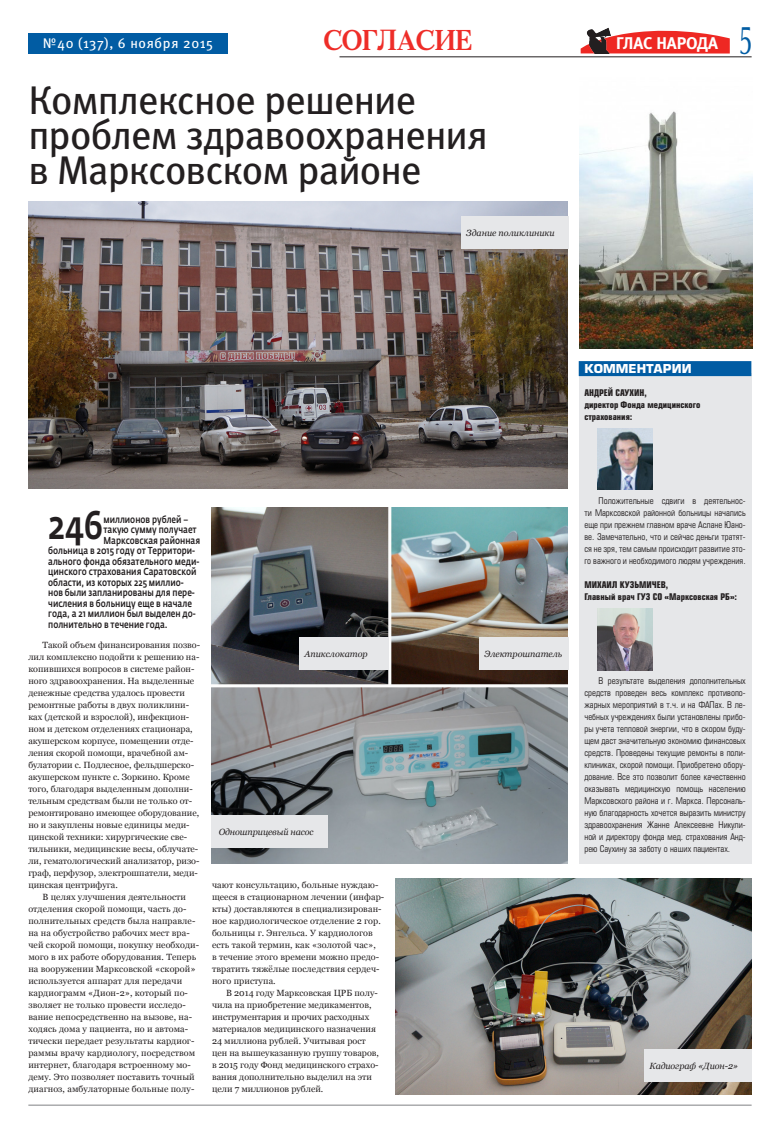
<style>
.page{position:relative;width:780px;height:1134px;background:#fff}
.page>*{position:absolute;margin:0;border:0;box-sizing:border-box;transform-origin:0 0}
.ЗАГ{font:40px/35px "Meta Book C";letter-spacing:-.02em;color:#231f20}
.Вводка{font:500 39.7px "Fedra Sans Pro";color:#231f20;scale:.8 1}
.ЗАГ-2{font:36px "GHEA Mariam";color:#015ca3;scale:.64 1}
.Текст_1{font:700 28px "GHEA Mariam";letter-spacing:-.005em;color:#ee2d28}
.Текст_1-2{font:16.9px "Meta Bold C";letter-spacing:-.01em;color:#fff}
.t1{font:14px "Meta Book C";letter-spacing:.05em;color:#fff}
.Рубрика_цвет{font:700 12px "Europe C";color:#fff}
.Вводка-2{font:500 10px "Fedra Sans Pro";color:#231f20;scale:.8 1}
.Текст_1-3{font:9px/12px "Georgia";color:#231f20}
.Текст_2{font:9px/12px "Europe Condensed C";color:#231f20;text-align:justify}
.Текст_2-2{font:700 9px/12px "Europe Condensed C";color:#231f20}
.Текст_1-4{font:italic 9px "Georgia";color:#231f20}
</style>
<div class="page">
<hr style="left:339px;top:57px;width:412px;height:1px;background:#231f20">
<hr style="left:28px;top:1105px;width:723px;height:1px;background:#808285">
<svg style="left:580px;top:30px;width:149px;height:24px"></svg>
<img style="left:586px;top:27px;width:24px;height:27px">
<div style="left:28px;top:33px;width:199px;height:21px;background:#015ca3"></div>
<div style="left:578px;top:373px;width:173px;height:491px;background:#e6e7e9"></div>
<img style="left:597px;top:428px;width:56px;height:62px">
<img style="left:597px;top:609px;width:56px;height:61px">
<div style="left:578px;top:361px;width:173px;height:15px;background:#015ca3"></div>
<img style="left:580px;top:111px;width:172px;height:237px">
<img style="left:28px;top:201px;width:539px;height:287px">
<img style="left:395px;top:879px;width:356px;height:215px">
<img style="left:212px;top:508px;width:355px;height:356px">
<div style="left:643px;top:1049px;width:108px;height:32px;background:#e6e7e9"></div>
<div style="left:211px;top:815px;width:117px;height:32px;background:#e6e7e9"></div>
<div style="left:299px;top:637px;width:89px;height:32px;background:#e6e7e9"></div>
<div style="left:460px;top:216px;width:108px;height:32px;background:#e6e7e9"></div>
<div style="left:478px;top:637px;width:90px;height:32px;background:#e6e7e9"></div>
<h3 class="t1" style="left:43px;top:35px;width:172px">№40 (137), 6 ноября 2015</h3>
<p class="Текст_1" style="left:323px;top:20px;width:150px">СОГЛАСИЕ</p>
<p class="Текст_1-2" style="left:616px;top:33px;width:103px">ГЛАС НАРОДА</p>
<p class="ЗАГ-2" style="left:739px;top:13px;width:20px">5</p>
<p class="ЗАГ" style="left:28px;top:83px;width:461px">Комплексное решение проблем здравоохранения в Марксовском районе</p>
<p class="Вводка" style="left:48px;top:500px;width:70px">246</p>
<p class="Вводка-2" style="left:103px;top:513px;width:108px">миллионов рублей –</p>
<p class="Вводка-2" style="left:103px;top:523px;width:118px">такую сумму получает</p>
<p class="Вводка-2" style="left:103px;top:534px;width:122px">Марксовская районная</p>
<p class="Вводка-2" style="left:48px;top:544px;width:185px">больница в 2015 году от Территори-</p>
<p class="Вводка-2" style="left:48px;top:555px;width:190px">ального фонда обязательного меди-</p>
<p class="Вводка-2" style="left:48px;top:565px;width:187px">цинского страхования Саратовской</p>
<p class="Вводка-2" style="left:48px;top:576px;width:171px">области, из которых 225 миллио-</p>
<p class="Вводка-2" style="left:48px;top:586px;width:185px">нов были запланированы для пере-</p>
<p class="Вводка-2" style="left:48px;top:597px;width:181px">числения в больницу еще в начале</p>
<p class="Вводка-2" style="left:48px;top:607px;width:186px">года, а 21 миллион был выделен до-</p>
<p class="Вводка-2" style="left:48px;top:618px;width:151px">полнительно в течение года.</p>
<p class="Текст_1-3" style="left:28px;top:639px;width:173px;text-indent:14px">Такой объем финансирования позво&shy;лил комплексно подойти к решению на&shy;копившихся вопросов в системе район&shy;ного здравоохранения. На выделенные денежные средства удалось провести ремонтные работы в двух поликлини&shy;ках (детской и взрослой), инфекцион&shy;ном и детском отделениях стационара, акушерском корпусе, помещении отде&shy;ления скорой помощи, врачебной ам&shy;булатории с. Подлесное, фельдшерско&shy;акушерском пункте с. Зоркино. Кроме того, благодаря выделенным дополни&shy;тельным средствам были не только от&shy;ремонтировано имеющее оборудование, но и закуплены новые единицы меди&shy;цинской техники: хирургические све&shy;тильники, медицинские весы, облучате&shy;ли, гематологический анализатор, ризо&shy;граф, перфузор, электрошпатели, меди&shy;цинская центрифуга.</p>
<p class="Текст_1-3" style="left:28px;top:891px;width:172px;text-indent:14px">В целях улучшения деятельности отделения скорой помощи, часть до&shy;полнительных средств была направле&shy;на на обустройство рабочих мест вра&shy;чей скорой помощи, покупку необходи&shy;мого в их работе оборудования. Теперь на вооружении Марксовской «скорой» используется аппарат для передачи кардиограмм «Дион-2», который по&shy;зволяет не только провести исследо&shy;вание непосредственно на вызове, на&shy;ходясь дома у пациента, но и автома&shy;тически передает результаты кардиог&shy;раммы врачу кардиологу, посредством интернет, благодаря встроенному мо&shy;дему. Это позволяет поставить точный диагноз, амбулаторные больные полу-</p>
<p class="Текст_1-4" style="left:304px;top:648px;width:65px">Апикслокатор</p>
<p class="Текст_1-4" style="left:219px;top:826px;width:96px">Одношприцевый насос</p>
<p class="Текст_1-3" style="left:212px;top:879px;width:174px">чают консультацию, больные нуждаю&shy;щееся в стационарном лечении (инфар&shy;кты) доставляются в специализирован&shy;ное кардиологическое отделение 2 гор. больницы г. Энгельса. У кардиологов есть такой термин, как «золотой час»,<br>в течение этого времени можно предо&shy;твратить тяжёлые последствия сердеч&shy;ного приступа.</p>
<p class="Текст_1-3" style="left:212px;top:987px;width:168px;text-indent:14px">В 2014 году Марксовская ЦРБ полу&shy;чила на приобретение медикаментов, инструментария и прочих расходных материалов медицинского назначения 24 миллиона рублей. Учитывая рост цен на вышеуказанную группу товаров, в 2015 году Фонд медицинского страхо&shy;вания дополнительно выделил на эти цели 7 миллионов рублей.</p>
<p class="Текст_1-4" style="left:466px;top:227px;width:90px">Здание поликлиники</p>
<p class="Рубрика_цвет" style="left:584px;top:362px;width:109px">КОММЕНТАРИИ</p>
<p class="Текст_2-2" style="left:584px;top:386px;width:117px">АНДРЕЙ САУХИН,<br>директор Фонда медицинского страхования:</p>
<p class="Текст_1-4" style="left:484px;top:648px;width:79px">Электрошпатель</p>
<p class="Текст_2" style="left:584px;top:495px;width:163px;text-indent:14px">Положительные сдвиги в деятельнос&shy;ти Марксовской районной больницы начались еще при прежнем главном враче Аслане Юано&shy;ве. Замечательно, что и сейчас деньги тратят&shy;ся не зря, тем самым происходит развитие это&shy;го важного и необходимого людям учреждения.</p>
<p class="Текст_2-2" style="left:584px;top:578px;width:154px">МИХАИЛ КУЗЬМИЧЕВ,<br>Главный врач ГУЗ СО «Марксовская РБ»:</p>
<p class="Текст_2" style="left:584px;top:675px;width:163px;text-indent:14px">В результате выделения дополнительных средств проведен весь комплекс противопо&shy;жарных мероприятий в т.ч. и на ФАПах. В ле&shy;чебных учреждениях были установлены прибо&shy;ры учета тепловой энергии, что в скором буду&shy;щем даст значительную экономию финансовых средств. Проведены текущие ремонты в поли&shy;клиниках, скорой помощи. Приобретено обору&shy;дование. Все это позволит более качественно оказывать медицинскую помощь населению Марксовского района и г. Маркса. Персональ&shy;ную благодарность хочется выразить министру здравоохранения Жанне Алексеевне Никули&shy;ной и директору фонда мед. страхования Анд&shy;рею Саухину за заботу о наших пациентах.</p>
<p class="Текст_1-4" style="left:649px;top:1060px;width:90px">Кадиограф «Дион-2»</p>
</div>
